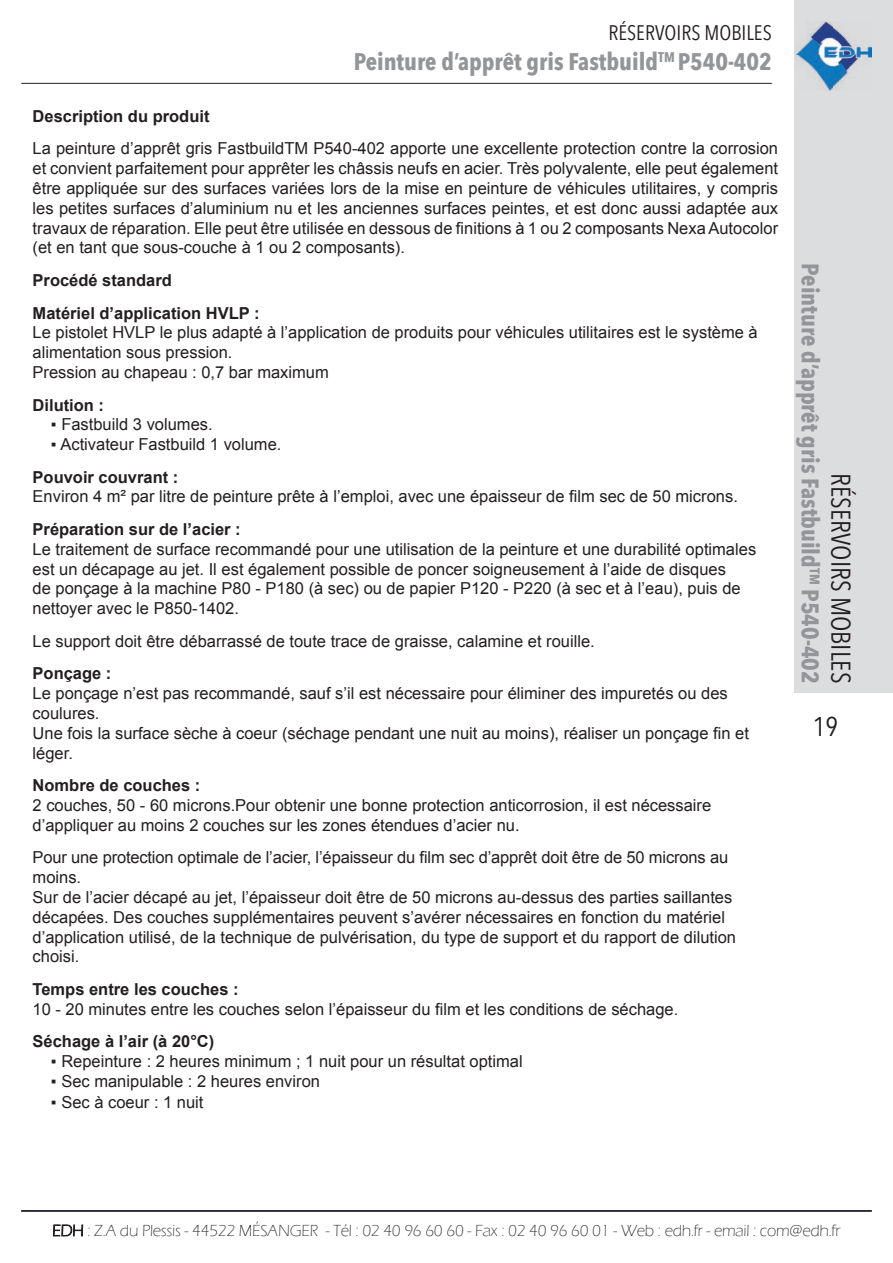
<style>
.page{position:relative;width:893px;height:1263px;background:#fff}
.page>*{position:absolute;margin:0;border:0;box-sizing:border-box;transform-origin:0 0}
.t1{font:27px "Avenir Next Condensed";color:#231f20}
.t2{font:700 24px "Avenir Next Condensed";color:#939598}
.t3{font:21px "Avenir Next Condensed";color:#231f20}
.t4{font:16.5px/19.8px "Arial";color:#231f20}
.t5{font:700 16.5px/32.5px "Arial";color:#231f20}
.t6{font:300 16.5px "Eras ITC";letter-spacing:-.015em;color:#231f20}
</style>
<div class="page">
<div style="left:794px;top:0;width:99px;height:692px;background:#dcdddf"></div>
<hr style="left:21px;top:1210px;width:851px;height:1px;background:#231f20">
<svg style="left:53px;top:1210px;width:31px;height:27px"></svg>
<hr style="left:21px;top:83px;width:751px;height:1px;background:#231f20">
<img style="left:796px;top:21px;width:76px;height:70px">
<p class="t3" style="left:608px;top:14px;width:165px">RÉSERVOIRS MOBILES</p>
<h2 class="t2" style="left:354px;top:47px;width:419px">Peinture d’apprêt gris Fastbuild<sup>TM</sup> P540-402</h2>
<p class="t5" style="left:33px;top:100px;width:178px">Description du produit</p>
<p class="t4" style="left:33px;top:139px;width:747px;text-align:justify">La peinture d’apprêt gris FastbuildTM P540-402 apporte une excellente protection contre la corrosion et convient parfaitement pour apprêter les châssis neufs en acier. Très polyvalente, elle peut également être appliquée sur des surfaces variées lors de la mise en peinture de véhicules utilitaires, y compris les petites surfaces d’aluminium nu et les anciennes surfaces peintes, et est donc aussi adaptée aux travaux de réparation. Elle peut être utilisée en dessous de finitions à 1 ou 2 composants Nexa Autocolor (et en tant que sous-couche à 1 ou 2 composants).</p>
<p class="t5" style="left:33px;top:264px;width:229px">Procédé standard<br>Matériel d’application HVLP :</p>
<p class="t4" style="left:33px;top:323px;width:727px">Le pistolet HVLP le plus adapté à l’application de produits pour véhicules utilitaires est le système à alimentation sous pression.<br>Pression au chapeau : 0,7 bar maximum</p>
<p class="t5" style="left:33px;top:389px;width:73px">Dilution :</p>
<p class="t4" style="left:51px;top:415px;width:163px">▪ Fastbuild 3 volumes.</p>
<p class="t4" style="left:51px;top:435px;width:232px">▪ Activateur Fastbuild 1 volume.</p>
<p class="t5" style="left:33px;top:461px;width:147px">Pouvoir couvrant :</p>
<p class="t4" style="left:33px;top:487px;width:707px">Environ 4 m² par litre de peinture prête à l’emploi, avec une épaisseur de film sec de 50 microns.</p>
<p class="t5" style="left:33px;top:513px;width:210px">Préparation sur de l’acier :</p>
<p class="t4" style="left:33px;top:539px;width:725px">Le traitement de surface recommandé pour une utilisation de la peinture et une durabilité optimales est un décapage au jet. Il est également possible de poncer soigneusement à l’aide de disques<br>de ponçage à la machine P80 - P180 (à sec) ou de papier P120 - P220 (à sec et à l’eau), puis de nettoyer avec le P850-1402.</p>
<p class="t4" style="left:33px;top:631px;width:564px">Le support doit être débarrassé de toute trace de graisse, calamine et rouille.</p>
<p class="t5" style="left:33px;top:658px;width:80px">Ponçage :</p>
<p class="t4" style="left:33px;top:684px;width:718px">Le ponçage n’est pas recommandé, sauf s’il est nécessaire pour éliminer des impuretés ou des coulures.<br>Une fois la surface sèche à coeur (séchage pendant une nuit au moins), réaliser un ponçage fin et léger.</p>
<p class="t5" style="left:33px;top:770px;width:169px">Nombre de couches :</p>
<p class="t4" style="left:33px;top:795px;width:680px">2 couches, 50 - 60 microns.Pour obtenir une bonne protection anticorrosion, il est nécessaire d’appliquer au moins 2 couches sur les zones étendues d’acier nu.</p>
<p class="t4" style="left:33px;top:848px;width:705px">Pour une protection optimale de l’acier, l’épaisseur du film sec d’apprêt doit être de 50 microns au moins.<br>Sur de l’acier décapé au jet, l’épaisseur doit être de 50 microns au-dessus des parties saillantes décapées. Des couches supplémentaires peuvent s’avérer nécessaires en fonction du matériel d’application utilisé, de la technique de pulvérisation, du type de support et du rapport de dilution choisi.</p>
<p class="t5" style="left:33px;top:973px;width:208px">Temps entre les couches :</p>
<p class="t4" style="left:33px;top:999px;width:647px">10 - 20 minutes entre les couches selon l’épaisseur du film et les conditions de séchage.</p>
<p class="t5" style="left:33px;top:1026px;width:183px">Séchage à l’air (à 20°C)</p>
<p class="t4" style="left:51px;top:1051px;width:473px">▪ Repeinture : 2 heures minimum ; 1 nuit pour un résultat optimal</p>
<p class="t4" style="left:51px;top:1071px;width:271px">▪ Sec manipulable : 2 heures environ</p>
<p class="t4" style="left:51px;top:1093px;width:154px">▪ Sec à coeur : 1 nuit</p>
<h2 class="t2" style="left:825px;top:263px;width:421px;rotate:90deg">Peinture d’apprêt gris Fastbuild<sup>TM</sup> P540-402</h2>
<h1 class="t1" style="left:864px;top:473px;width:212px;rotate:90deg">RÉSERVOIRS MOBILES</h1>
<h1 class="t1" style="left:813px;top:703px;width:27px">19</h1>
<p class="t6" style="left:52px;top:1221px;width:790px">EDH : Z.A du Plessis - 44522 MÉSANGER - Tél : 02 40 96 60 60 - Fax : 02 40 96 60 01 - Web : edh.fr - email : com@edh.fr</p>
</div>
